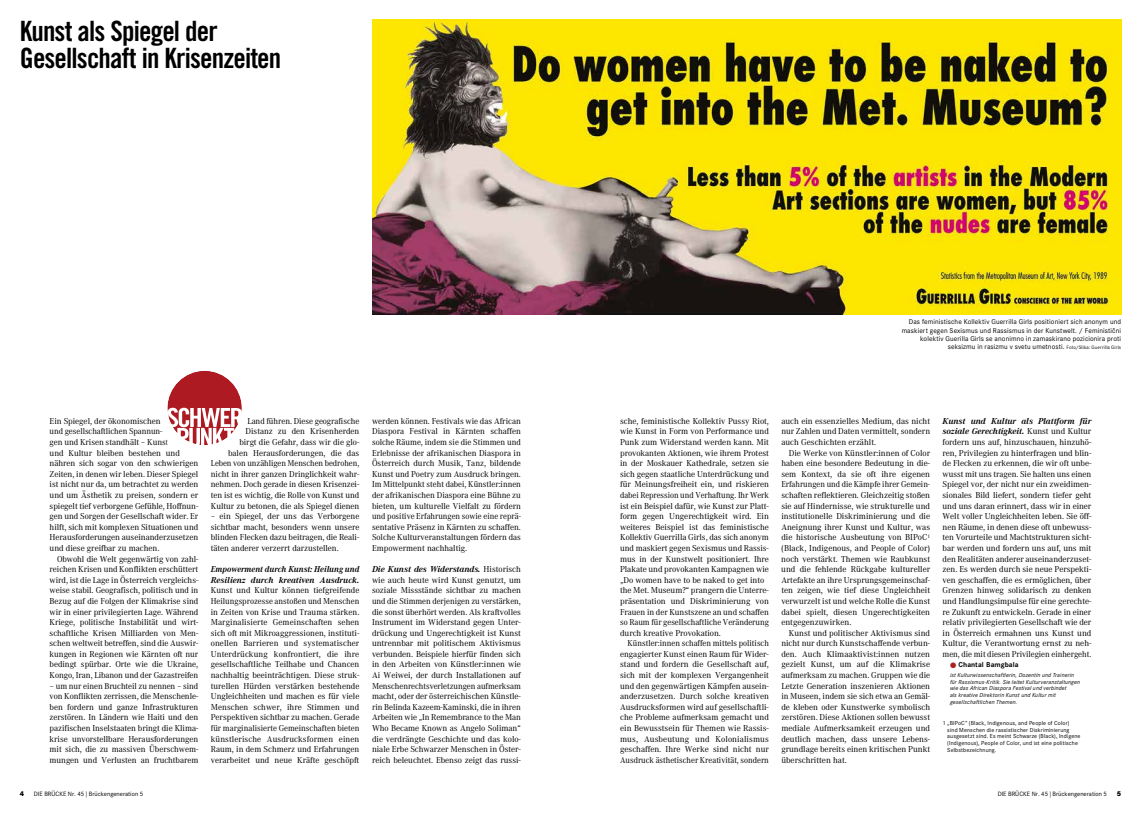
<style>
.page{position:relative;width:1141px;height:819px;background:#fff}
.page>*{position:absolute;margin:0;border:0;box-sizing:border-box;transform-origin:0 0}
.t1{font:28px/26.2px "Trade Gothic Bold Cond Twenty";letter-spacing:-.03em;color:#000}
.t2{font:8.4px/10.6px "Bruecke Corporate ABQ";letter-spacing:-.005em;color:#000;text-align:justify}
.t3{font:8.4px/10.6px "Bruecke Corporate ABQ";letter-spacing:-.005em;color:#000;text-align:justify;scale:.96 1}
.t4{font:italic 700 8.4px/10.6px "Bruecke Corporate ABQ";color:#000;scale:.95 1}
.t5{font:700 7px "Bruecke Corporate SBQ";letter-spacing:.01em;color:#000}
.t6{font:6.83px/8.3px "Bruecke Corporate SBQ";letter-spacing:.015em;color:#000;text-align:right}
.t7{font:800 6.83px "Bruecke Corporate SBQ";color:#000}
.t8{font:6.12px "Bruecke Corporate SBQ";color:#000}
.t9{font:italic 5.69px/6.8px "Bruecke Corporate SBQ";letter-spacing:.02em;color:#000}
.t10{font:5.69px/6.8px "Bruecke Corporate SBQ";letter-spacing:.02em;color:#000}
.s1{font-weight:700;font-style:italic}
.s2{font-size:4.81px}
.s3{color:#ad2221}
</style>
<div class="page">
<svg style="left:167px;top:371px;width:75px;height:74px"></svg>
<img style="left:372px;top:20px;width:749px;height:294px">
<h1 class="t1" style="left:20px;top:18px;width:263px">Kunst als Spiegel der<br>Gesellschaft in Krisenzeiten</h1>
<p class="t2" style="left:50px;top:415px;width:150px;text-align:left">Ein Spiegel, der ökonomischen<br>und gesellschaftlichen Spannun-<br>gen und Krisen standhält – Kunst<br>und Kultur bleiben bestehen und nähren sich sogar von den schwierigen Zeiten, in denen wir leben. Dieser Spiegel ist nicht nur da, um betrachtet zu werden und um Ästhetik zu preisen, sondern er spiegelt tief verborgene Gefühle, Hoffnun&shy;gen und Sorgen der Gesellschaft wider. Er hilft, sich mit komplexen Situationen und Herausforderungen auseinanderzusetzen und diese greifbar zu machen.</p>
<p class="t2" style="left:50px;top:553px;width:150px;text-indent:7px">Obwohl die Welt gegenwärtig von zahl&shy;reichen Krisen und Konflikten erschüttert wird, ist die Lage in Österreich vergleichs&shy;weise stabil. Geografisch, politisch und in Bezug auf die Folgen der Klimakrise sind wir in einer privilegierten Lage. Während Kriege, politische Instabilität und wirt&shy;schaftliche Krisen Milliarden von Men&shy;schen weltweit betreffen, sind die Auswir&shy;kungen in Regionen wie Kärnten oft nur bedingt spürbar. Orte wie die Ukraine, Kongo, Iran, Libanon und der Gazastreifen</p>
<p class="t2" style="left:50px;top:680px;width:150px">– um nur einen Bruchteil zu nennen – sind von Konflikten zerrissen, die Menschenle&shy;ben fordern und ganze Infrastrukturen zerstören. In Ländern wie Haiti und den pazifischen Inselstaaten bringt die Klima&shy;krise unvorstellbare Herausforderungen mit sich, die zu massiven Überschwem&shy;mungen und Verlusten an fruchtbarem</p>
<p class="t2" style="left:211px;top:415px;width:150px;text-align:right">Land führen. Diese geografische<br>Distanz zu den Krisenherden<br>birgt die Gefahr, dass wir die glo-<br>balen Herausforderungen, die das Leben von unzähligen Menschen bedrohen, nicht in ihrer ganzen Dringlichkeit wahr&shy;nehmen. Doch gerade in diesen Krisenzei&shy;ten ist es wichtig, die Rolle von Kunst und Kultur zu betonen, die als Spiegel dienen</p>
<p class="t2" style="left:211px;top:511px;width:150px">– ein Spiegel, der uns das Verborgene sichtbar macht, besonders wenn unsere blinden Flecken dazu beitragen, die Reali&shy;täten anderer verzerrt darzustellen.</p>
<p class="t4" style="left:211px;top:564px;width:158px">Empowerment durch Kunst: Heilung und<br>Resilienz durch kreativen Ausdruck.</p>
<p class="t2" style="left:211px;top:585px;width:150px">Kunst und Kultur können tiefgreifende Heilungsprozesse anstoßen und Menschen in Zeiten von Krise und Trauma stärken.<br>Marginalisierte Gemeinschaften sehen sich oft mit Mikroaggressionen, instituti&shy;onellen Barrieren und systematischer Unterdrückung konfrontiert, die ihre gesellschaftliche Teilhabe und Chancen nachhaltig beeinträchtigen. Diese struk&shy;turellen Hürden verstärken bestehende Ungleichheiten und machen es für viele Menschen schwer, ihre Stimmen und Perspektiven sichtbar zu machen. Gerade für marginalisierte Gemeinschaften bieten künstlerische Ausdrucksformen einen Raum, in dem Schmerz und Erfahrungen verarbeitet und neue Kräfte geschöpft</p>
<p class="t2" style="left:372px;top:415px;width:150px">werden können. Festivals wie das African Diaspora Festival in Kärnten schaffen solche Räume, indem sie die Stimmen und Erlebnisse der afrikanischen Diaspora in Österreich durch Musik, Tanz, bildende Kunst und Poetry zum Ausdruck bringen.<br>Im Mittelpunkt steht dabei, Künstler:innen der afrikanischen Diaspora eine Bühne zu bieten, um kulturelle Vielfalt zu fördern und positive Erfahrungen sowie eine reprä&shy;sentative Präsenz in Kärnten zu schaffen.<br>Solche Kulturveranstaltungen fördern das Empowerment nachhaltig.</p>
<p class="t2" style="left:372px;top:564px;width:150px"><span class="s1">Die Kunst des Widerstands.</span> Historisch wie auch heute wird Kunst genutzt, um soziale Missstände sichtbar zu machen und die Stimmen derjenigen zu verstärken, die sonst überhört werden. Als kraftvolles Instrument im Widerstand gegen Unter&shy;drückung und Ungerechtigkeit ist Kunst untrennbar mit politischem Aktivismus verbunden. Beispiele hierfür finden sich in den Arbeiten von Künstler:innen wie Ai Weiwei, der durch Installationen auf Menschenrechtsverletzungen aufmerksam macht, oder der österreichischen Künstle&shy;rin Belinda Kazeem-Kaminski, die in ihren Arbeiten wie „In Remembrance to the Man Who Became Known as Angelo Soliman“ die verdrängte Geschichte und das kolo&shy;niale Erbe Schwarzer Menschen in Öster&shy;reich beleuchtet. Ebenso zeigt das russi-</p>
<p class="t6" style="left:902px;top:318px;width:221px">Das feministische Kollektiv Guerrilla Girls positioniert sich anonym und maskiert gegen Sexismus und Rassismus in der Kunstwelt. / Feministični kolektiv Guerilla Girls se anonimno in zamaskirano pozicionira proti seksizmu in rasizmu v svetu umetnosti. <span class="s2">Foto/Slika: Guerrilla Girls</span></p>
<p class="t2" style="left:620px;top:415px;width:150px;text-align:left">sche, feministische Kollektiv Pussy Riot, wie Kunst in Form von Performance und Punk zum Widerstand werden kann. Mit provokanten Aktionen, wie ihrem Protest in der Moskauer Kathedrale, setzen sie sich gegen staatliche Unterdrückung und für Meinungsfreiheit ein, und riskieren dabei Repression und Verhaftung. Ihr Werk ist ein Beispiel dafür, wie Kunst zur Platt&shy;form gegen Ungerechtigkeit wird. Ein weiteres Beispiel ist das feministische Kollektiv Guerrilla Girls, das sich anonym und maskiert gegen Sexismus und Rassis&shy;mus in der Kunstwelt positioniert. Ihre Plakate und provokanten Kampagnen wie „Do women have to be naked to get into the Met. Museum?“ prangern die Unterre&shy;präsentation und Diskriminierung von Frauen in der Kunstszene an und schaffen so Raum für gesellschaftliche Veränderung durch kreative Provokation.</p>
<p class="t3" style="left:620px;top:638px;width:157px;text-indent:7px">Künstler:innen schaffen mittels politisch engagierter Kunst einen Raum für Wider&shy;stand und fordern die Gesellschaft auf, sich mit der komplexen Vergangenheit und den gegenwärtigen Kämpfen ausein&shy;anderzusetzen. Durch solche kreativen Ausdrucksformen wird auf gesellschaftli&shy;che Probleme aufmerksam gemacht und ein Bewusstsein für Themen wie Rassis&shy;mus, Ausbeutung und Kolonialismus geschaffen. Ihre Werke sind nicht nur Ausdruck ästhetischer Kreativität, sondern</p>
<p class="t2" style="left:781px;top:415px;width:150px">auch ein essenzielles Medium, das nicht nur Zahlen und Daten vermittelt, sondern auch Geschichten erzählt.</p>
<p class="t2" style="left:781px;top:447px;width:150px;text-indent:7px">Die Werke von Künstler:innen of Color haben eine besondere Bedeutung in die&shy;sem Kontext, da sie oft ihre eigenen Erfahrungen und die Kämpfe ihrer Gemein&shy;schaften reflektieren. Gleichzeitig stoßen sie auf Hindernisse, wie strukturelle und institutionelle Diskriminierung und die Aneignung ihrer Kunst und Kultur, was die historische Ausbeutung von BIPoC<sup>1 </sup>(Black, Indigenous, and People of Color) noch verstärkt. Themen wie Raubkunst und die fehlende Rückgabe kultureller Artefakte an ihre Ursprungsgemeinschaf&shy;ten zeigen, wie tief diese Ungleichheit verwurzelt ist und welche Rolle die Kunst dabei spielt, diesen Ungerechtigkeiten entgegenzuwirken.</p>
<p class="t2" style="left:781px;top:627px;width:150px;text-indent:7px">Kunst und politischer Aktivismus sind nicht nur durch Kunstschaffende verbun&shy;den. Auch Klimaaktivist:innen nutzen gezielt Kunst, um auf die Klimakrise aufmerksam zu machen. Gruppen wie die Letzte Generation inszenieren Aktionen in Museen, indem sie sich etwa an Gemäl&shy;de kleben oder Kunstwerke symbolisch zerstören. Diese Aktionen sollen bewusst mediale Aufmerksamkeit erzeugen und deutlich machen, dass unsere Lebens&shy;grundlage bereits einen kritischen Punkt überschritten hat.</p>
<p class="t2" style="left:943px;top:415px;width:150px"><span class="s1">Kunst und Kultur als Plattform für soziale Gerechtigkeit.</span> Kunst und Kultur fordern uns auf, hinzuschauen, hinzuhö&shy;ren, Privilegien zu hinterfragen und blin&shy;de Flecken zu erkennen, die wir oft unbe&shy;wusst mit uns tragen. Sie halten uns einen Spiegel vor, der nicht nur ein zweidimen&shy;sionales Bild liefert, sondern tiefer geht und uns daran erinnert, dass wir in einer Welt voller Ungleichheiten leben. Sie öff&shy;nen Räume, in denen diese oft unbewuss&shy;ten Vorurteile und Machtstrukturen sicht&shy;bar werden und fordern uns auf, uns mit den Realitäten anderer auseinanderzuset&shy;zen. Es werden durch sie neue Perspekti&shy;ven geschaffen, die es ermöglichen, über Grenzen hinweg solidarisch zu denken und Handlungsimpulse für eine gerechte&shy;re Zukunft zu entwickeln. Gerade in einer relativ privilegierten Gesellschaft wie der in Österreich ermahnen uns Kunst und Kultur, die Verantwortung ernst zu neh&shy;men, die mit diesen Privilegien einhergeht.</p>
<p class="t5" style="left:950px;top:660px;width:70px"><span class="s3">●</span> Chantal Bamgbala</p>
<p class="t9" style="left:950px;top:671px;width:132px">ist Kulturwissenschaftlerin, Dozentin und Trainerin für Rassismus-Kritik. Sie leitet Kulturveranstaltungen wie das African Diaspora Festival und verbindet<br>als kreative Direktorin Kunst und Kultur mit gesellschaftlichen Themen.</p>
<p class="t10" style="left:947px;top:719px;width:135px;text-indent:-5px">1 „BIPoC“ (Black, Indigenous, and People of Color) sind Menschen die rassistischer Diskriminierung ausgesetzt sind. Es meint Schwarze (Black), Indigene (Indigenous), People of Color, und ist eine politische Selbstbezeichnung.</p>
<p class="t7" style="left:20px;top:789px;width:6px">4</p>
<p class="t8" style="left:34px;top:790px;width:111px">DIE BRÜCKE Nr. 45 | Brückengeneration 5</p>
<p class="t8" style="left:998px;top:790px;width:111px">DIE BRÜCKE Nr. 45 | Brückengeneration 5</p>
<p class="t7" style="left:1117px;top:789px;width:6px">5</p>
</div>
